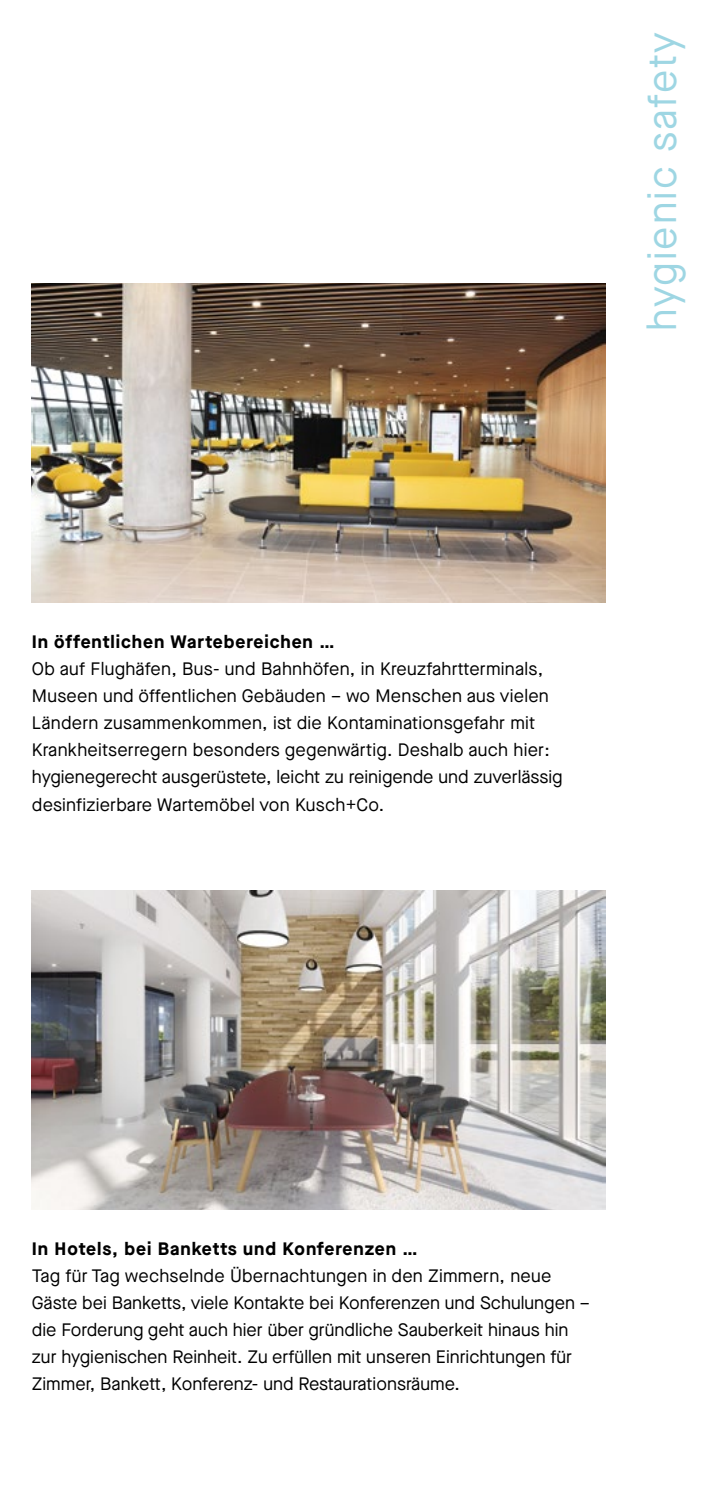
<style>
.page{position:relative;width:708px;height:1493px;background:#fff}
.page>*{position:absolute;margin:0;border:0;box-sizing:border-box;transform-origin:0 0}
.t1{font:40.5px "Maison Neue";letter-spacing:.05em;color:#9ed6e3}
.t2{font:18px/27px "Maison Neue";color:#000}
.t3{font:700 18px "Maison Neue";letter-spacing:.05em;color:#000}
</style>
<div class="page">
<img style="left:32px;top:284px;width:574px;height:319px">
<img style="left:32px;top:890px;width:574px;height:319px">
<h1 class="t1" style="left:635px;top:331px;width:301px;rotate:-90deg">hygienic safety</h1>
<p class="t3" style="left:32px;top:629px;width:304px">In öffentlichen Wartebereichen …</p>
<p class="t2" style="left:32px;top:655px;width:532px">Ob auf Flughäfen, Bus- und Bahnhöfen, in Kreuzfahrtterminals, Museen und öffentlichen Gebäuden – wo Menschen aus vielen Ländern zusammenkommen, ist die Kontaminationsgefahr mit Krankheitserregern besonders gegenwärtig. Deshalb auch hier: hygienegerecht ausgerüstete, leicht zu reinigende und zuverlässig desinfizierbare Wartemöbel von Kusch+Co.</p>
<p class="t3" style="left:32px;top:1235px;width:387px">In Hotels, bei Banketts und Konferenzen …</p>
<p class="t2" style="left:32px;top:1261px;width:559px">Tag für Tag wechselnde Übernachtungen in den Zimmern, neue Gäste bei Banketts, viele Kontakte bei Konferenzen und Schulungen – die Forderung geht auch hier über gründliche Sauberkeit hinaus hin zur hygienischen Reinheit. Zu erfüllen mit unseren Einrichtungen für Zimmer, Bankett, Konferenz- und Restaurationsräume.</p>
</div>
